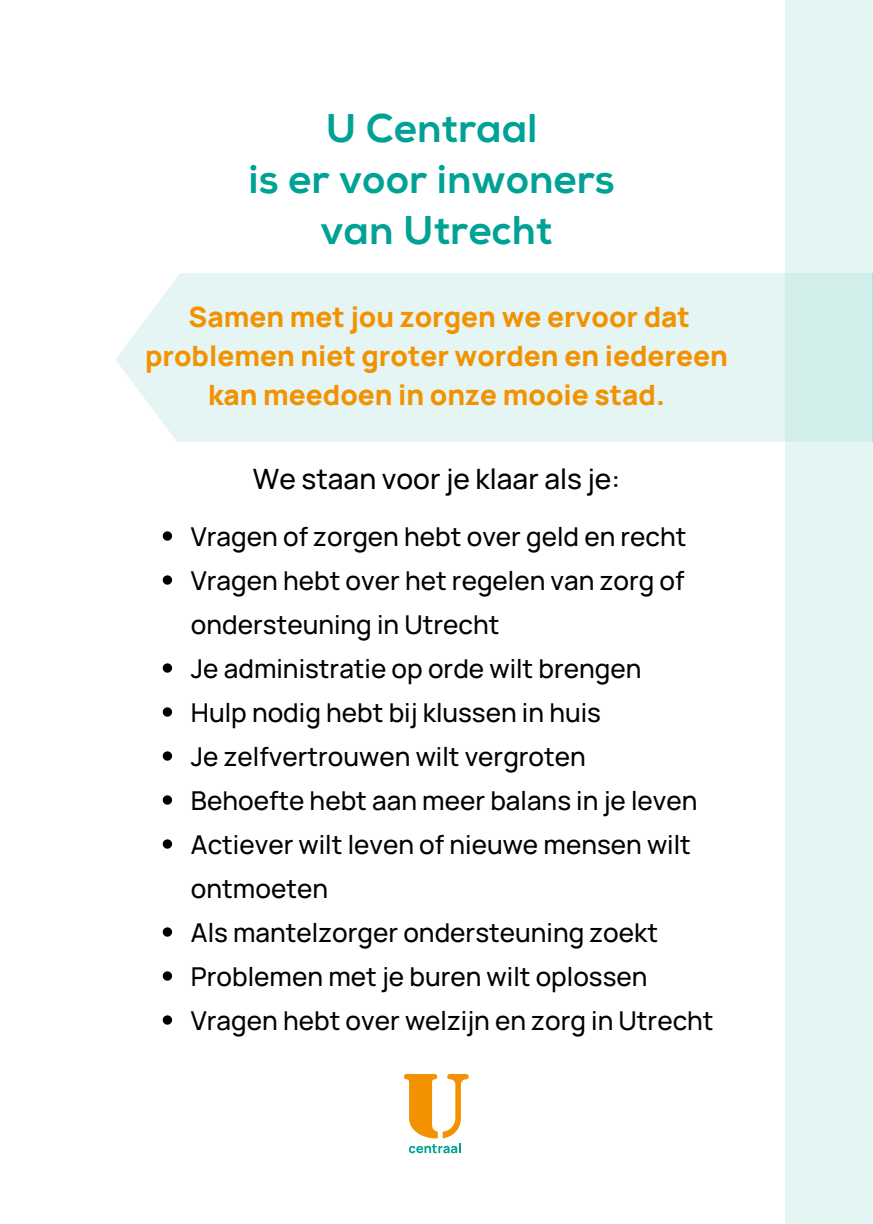
<style>
.page{position:relative;width:873px;height:1224px;background:#fff}
.page>*{position:absolute;margin:0;border:0;box-sizing:border-box;transform-origin:0 0}
.t1{font:800 40px/51px "Nexa";color:#00a295;text-align:center}
.t2{font:800 28px/39px "Manrope";color:#f39200;text-align:center}
.t3{font:500 28px "Manrope";color:#000}
.t4{font:500 26px/44px "Manrope";color:#000}
</style>
<div class="page">
<div style="left:115px;top:272px;width:671px;height:170px;background:#e4f5f3"></div>
<svg style="left:409px;top:1144px;width:52px;height:9px"></svg>
<svg style="left:404px;top:1074px;width:65px;height:64px"></svg>
<svg style="left:163px;top:531px;width:9px;height:10px"></svg>
<svg style="left:163px;top:575px;width:9px;height:10px"></svg>
<svg style="left:163px;top:663px;width:9px;height:10px"></svg>
<svg style="left:163px;top:707px;width:9px;height:10px"></svg>
<svg style="left:163px;top:751px;width:9px;height:10px"></svg>
<svg style="left:163px;top:795px;width:9px;height:10px"></svg>
<svg style="left:163px;top:839px;width:9px;height:10px"></svg>
<svg style="left:163px;top:927px;width:9px;height:10px"></svg>
<svg style="left:163px;top:971px;width:9px;height:10px"></svg>
<svg style="left:163px;top:1015px;width:9px;height:10px"></svg>
<svg style="left:786px;top:0;width:87px;height:1224px;background:#e1f4f1"></svg>
<h1 class="t1" style="left:249px;top:109px;width:368px">U Centraal<br>is er voor inwoners van Utrecht</h1>
<p class="t2" style="left:145px;top:297px;width:584px">Samen met jou zorgen we ervoor dat problemen niet groter worden en iedereen kan meedoen in onze mooie stad.</p>
<p class="t3" style="left:253px;top:459px;width:369px">We staan voor je klaar als je:</p>
<h2 class="t4" style="left:191px;top:514px;width:497px">Vragen of zorgen hebt over geld en recht</h2>
<p class="t4" style="left:191px;top:558px;width:495px">Vragen hebt over het regelen van zorg of ondersteuning in Utrecht</p>
<p class="t4" style="left:191px;top:646px;width:452px">Je administratie op orde wilt brengen</p>
<p class="t4" style="left:191px;top:690px;width:412px">Hulp nodig hebt bij klussen in huis</p>
<p class="t4" style="left:191px;top:734px;width:397px">Je zelfvertrouwen wilt vergroten</p>
<p class="t4" style="left:191px;top:778px;width:508px">Behoefte hebt aan meer balans in je leven</p>
<p class="t4" style="left:191px;top:822px;width:501px">Actiever wilt leven of nieuwe mensen wilt ontmoeten</p>
<p class="t4" style="left:191px;top:910px;width:469px">Als mantelzorger ondersteuning zoekt</p>
<p class="t4" style="left:191px;top:954px;width:458px">Problemen met je buren wilt oplossen</p>
<p class="t4" style="left:191px;top:998px;width:524px">Vragen hebt over welzijn en zorg in Utrecht</p>
</div>
